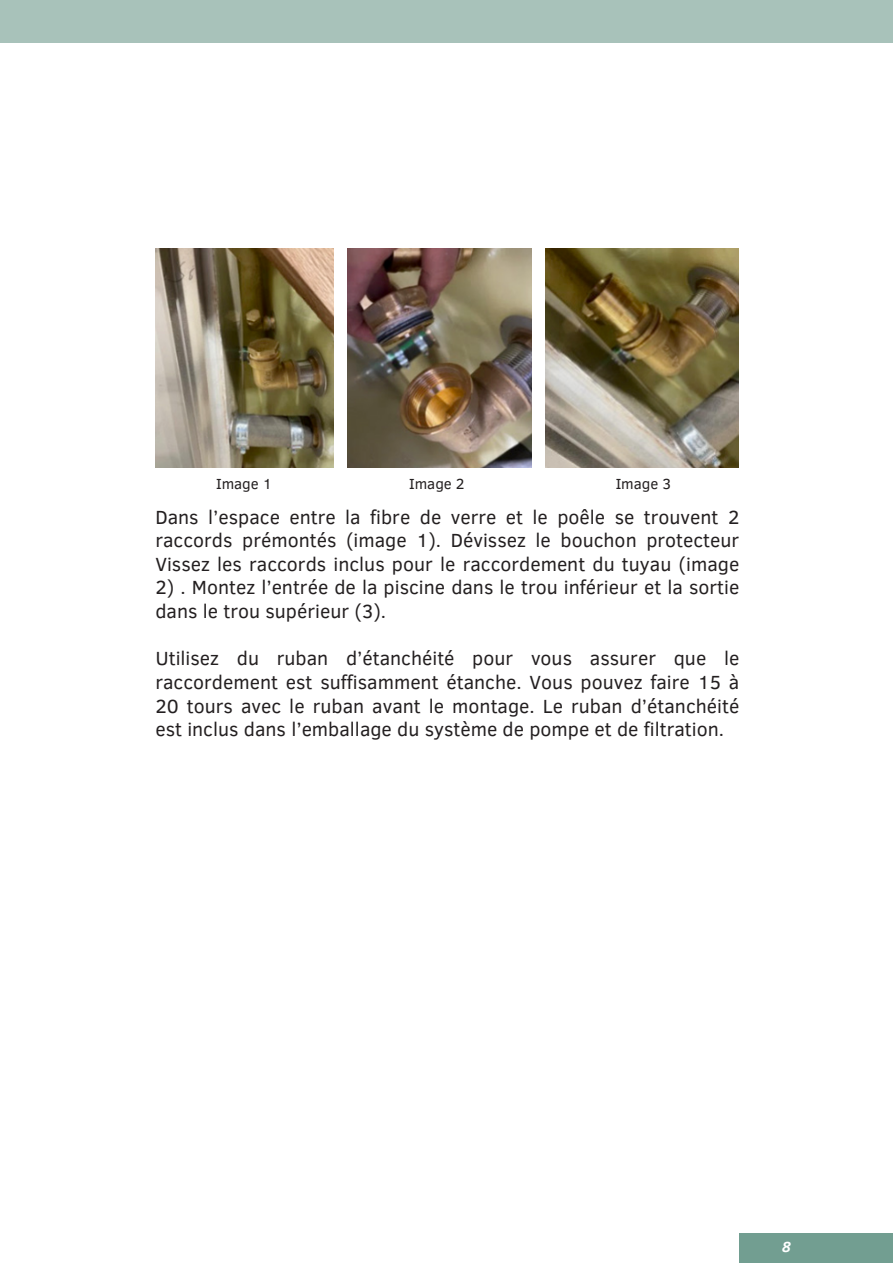
<style>
.page{position:relative;width:893px;height:1264px;background:#fff}
.page>*{position:absolute;margin:0;border:0;box-sizing:border-box;transform-origin:0 0}
.t1{font:19.5px/23.7px "Clear Sans";color:#231f20;text-align:justify}
.t2{font:15px "Clear Sans";color:#231f20}
.t3{font:italic 700 15px "Clear Sans";color:#fff}
</style>
<div class="page">
<div style="left:0;top:0;width:892px;height:43px;background:#a8c2ba"></div>
<div style="left:739px;top:1232px;width:153px;height:30px;background:#729e91"></div>
<img style="left:155px;top:248px;width:178px;height:219px">
<img style="left:347px;top:248px;width:184px;height:219px">
<img style="left:545px;top:248px;width:193px;height:219px">
<p class="t2" style="left:216px;top:473px;width:58px">Image 1</p>
<p class="t2" style="left:409px;top:473px;width:57px">Image 2</p>
<p class="t2" style="left:615px;top:473px;width:57px">Image 3</p>
<h1 class="t1" style="left:155px;top:504px;width:585px">Dans l’espace entre la fibre de verre et le poêle se trouvent 2 raccords prémontés (image 1). Dévissez le bouchon protecteur Vissez les raccords inclus pour le raccordement du tuyau (image</h1>
<h1 class="t1" style="left:155px;top:574px;width:585px">2) . Montez l’entrée de la piscine dans le trou inférieur et la sortie dans le trou supérieur (3).</h1>
<p class="t1" style="left:155px;top:645px;width:585px">Utilisez du ruban d’étanchéité pour vous assurer que le raccordement est suffisamment étanche. Vous pouvez faire 15 à 20 tours avec le ruban avant le montage. Le ruban d’étanchéité est inclus dans l’emballage du système de pompe et de filtration.</p>
<h1 class="t3" style="left:782px;top:1235px;width:10px">8</h1>
</div>
